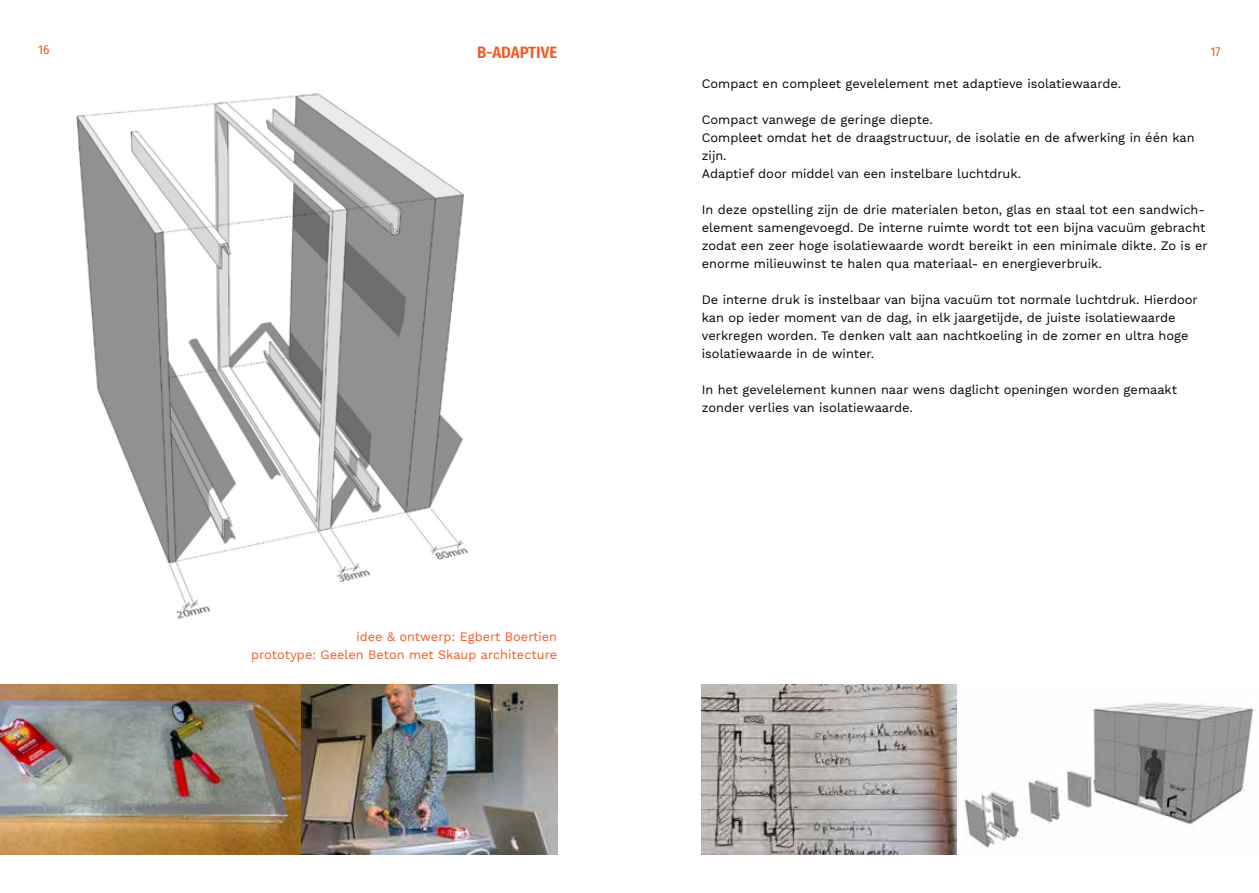
<style>
.page{position:relative;width:1259px;height:893px;background:#fff}
.page>*{position:absolute;margin:0;border:0;box-sizing:border-box;transform-origin:0 0}
.t1{font:600 16.5px "Fira Sans Condensed";color:#f15a22}
.t2{font:12.75px/18px "Work Sans";color:#000}
.t3{font:12.75px/18px "Work Sans";color:#f15a22;text-align:right}
.t4{font:12.75px "Fira Sans Condensed";color:#f15a22}
</style>
<div class="page">
<img style="left:702px;top:685px;width:552px;height:170px">
<img style="left:76px;top:93px;width:393px;height:526px">
<img style="left:0;top:685px;width:557px;height:170px">
<p class="t4" style="left:38px;top:40px;width:13px">16</p>
<p class="t1" style="left:477px;top:39px;width:81px">B-ADAPTIVE</p>
<p class="t4" style="left:1210px;top:41px;width:12px">17</p>
<p class="t3" style="left:251px;top:628px;width:307px">idee &amp; ontwerp: Egbert Boertien<br>prototype: Geelen Beton met Skaup architecture</p>
<p class="t2" style="left:702px;top:76px;width:421px">Compact en compleet gevelelement met adaptieve isolatiewaarde.</p>
<p class="t2" style="left:702px;top:112px;width:494px">Compact vanwege de geringe diepte.<br>Compleet omdat het de draagstructuur, de isolatie en de afwerking in één kan zijn.<br>Adaptief door middel van een instelbare luchtdruk.</p>
<p class="t2" style="left:702px;top:202px;width:507px">In deze opstelling zijn de drie materialen beton, glas en staal tot een sandwich&shy;element samengevoegd. De interne ruimte wordt tot een bijna vacuüm gebracht zodat een zeer hoge isolatiewaarde wordt bereikt in een minimale dikte. Zo is er enorme milieuwinst te halen qua materiaal- en energieverbruik.</p>
<p class="t2" style="left:702px;top:292px;width:497px">De interne druk is instelbaar van bijna vacuüm tot normale luchtdruk. Hierdoor kan op ieder moment van de dag, in elk jaargetijde, de juiste isolatiewaarde verkregen worden. Te denken valt aan nachtkoeling in de zomer en ultra hoge isolatiewaarde in de winter.</p>
<p class="t2" style="left:702px;top:382px;width:477px">In het gevelelement kunnen naar wens daglicht openingen worden gemaakt zonder verlies van isolatiewaarde.</p>
</div>
